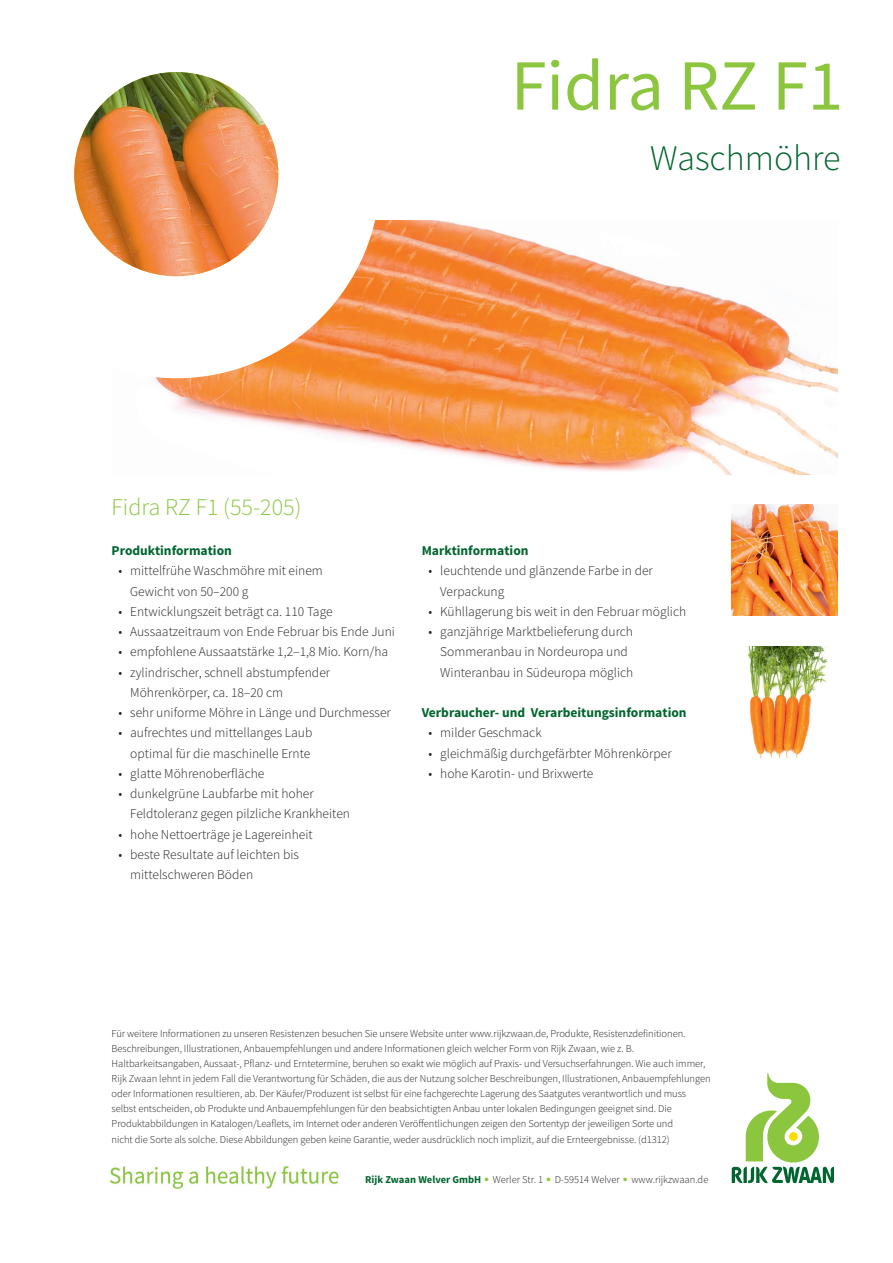
<style>
.page{position:relative;width:893px;height:1263px;background:#fff}
.page>*{position:absolute;margin:0;border:0;box-sizing:border-box;transform-origin:0 0}
.t1{font:72px "Source Sans Pro";color:#8bc63e}
.t2{font:300 36px "Source Sans Pro";color:#00652e}
.t3{font:300 24px "Source Sans Pro";color:#8bc63e}
.t4{font:300 13.5px/20.2px "Source Sans Pro";color:#231f20}
.t5{font:700 13.5px "Source Sans Pro";color:#00652e}
.t6{font:300 10.5px/15px "Source Sans Pro";letter-spacing:-.005em;color:#231f20}
.s1{font-weight:700;color:#00652e}
.s2{font-family:"Optima LT Pro";font-weight:700;color:#8bc63e}
</style>
<div class="page">
<img style="left:156px;top:221px;width:681px;height:253px">
<svg style="left:74px;top:72px;width:306px;height:306px"></svg>
<img style="left:74px;top:72px;width:204px;height:204px;border-radius:102px">
<img style="left:732px;top:505px;width:105px;height:111px">
<img style="left:747px;top:647px;width:81px;height:111px">
<svg style="left:732px;top:1073px;width:102px;height:111px"></svg>
<img style="left:110px;top:1166px;width:229px;height:23px">
<h1 class="t1" style="left:511px;top:41px;width:334px">Fidra RZ F1</h1>
<h2 class="t2" style="left:650px;top:137px;width:192px">Waschmöhre</h2>
<h3 class="t3" style="left:112px;top:492px;width:191px">Fidra RZ F1 (55-205)</h3>
<p class="t5" style="left:112px;top:542px;width:122px">Produktinformation</p>
<p class="t4" style="left:130px;top:561px;width:194px;text-indent:-12px">• mittelfrühe Waschmöhre mit einem<br>Gewicht von 50–200 g</p>
<p class="t4" style="left:119px;top:601px;width:216px">• Entwicklungszeit beträgt ca. 110 Tage</p>
<p class="t4" style="left:119px;top:622px;width:278px">• Aussaatzeitraum von Ende Februar bis Ende Juni</p>
<p class="t4" style="left:119px;top:642px;width:271px">• empfohlene Aussaatstärke 1,2–1,8 Mio. Korn/ha</p>
<p class="t4" style="left:130px;top:662px;width:201px;text-indent:-12px">• zylindrischer, schnell abstumpfender<br>Möhrenkörper, ca. 18–20 cm</p>
<p class="t4" style="left:119px;top:703px;width:274px">• sehr uniforme Möhre in Länge und Durchmesser</p>
<p class="t4" style="left:119px;top:723px;width:195px;text-align:right">• aufrechtes und mittellanges Laub optimal für die maschinelle Ernte</p>
<p class="t4" style="left:119px;top:763px;width:147px">• glatte Möhrenoberfläche</p>
<p class="t4" style="left:130px;top:784px;width:221px;text-indent:-12px">• dunkelgrüne Laubfarbe mit hoher<br>Feldtoleranz gegen pilzliche Krankheiten</p>
<p class="t4" style="left:119px;top:824px;width:196px">• hohe Nettoerträge je Lagereinheit</p>
<p class="t4" style="left:130px;top:844px;width:170px;text-indent:-12px">• beste Resultate auf leichten bis mittelschweren Böden</p>
<p class="t5" style="left:422px;top:542px;width:108px">Marktinformation</p>
<p class="t4" style="left:440px;top:561px;width:214px;text-indent:-12px">• leuchtende und glänzende Farbe in der<br>Verpackung</p>
<p class="t4" style="left:429px;top:601px;width:259px">• Kühllagerung bis weit in den Februar möglich</p>
<p class="t4" style="left:440px;top:622px;width:194px;text-indent:-12px">• ganzjährige Marktbelieferung durch<br>Sommeranbau in Nordeuropa und<br>Winteranbau in Südeuropa möglich</p>
<p class="t5" style="left:422px;top:704px;width:266px">Verbraucher- und Verarbeitungsinformation</p>
<p class="t4" style="left:429px;top:723px;width:115px">• milder Geschmack</p>
<p class="t4" style="left:429px;top:743px;width:244px">• gleichmäßig durchgefärbter Möhrenkörper</p>
<p class="t4" style="left:429px;top:763px;width:166px">• hohe Karotin- und Brixwerte</p>
<p class="t6" style="left:112px;top:1026px;width:600px">Für weitere Informationen zu unseren Resistenzen besuchen Sie unsere Website unter www.rijkzwaan.de, Produkte, Resistenzdefinitionen.<br>Beschreibungen, Illustrationen, Anbauempfehlungen und andere Informationen gleich welcher Form von Rijk Zwaan, wie z. B.<br>Haltbarkeitsangaben, Aussaat-, Pflanz- und Erntetermine, beruhen so exakt wie möglich auf Praxis- und Versuchserfahrungen. Wie auch immer, Rijk Zwaan lehnt in jedem Fall die Verantwortung für Schäden, die aus der Nutzung solcher Beschreibungen, Illustrationen, Anbauempfehlungen oder Informationen resultieren, ab. Der Käufer/Produzent ist selbst für eine fachgerechte Lagerung des Saatgutes verantwortlich und muss selbst entscheiden, ob Produkte und Anbauempfehlungen für den beabsichtigten Anbau unter lokalen Bedingungen geeignet sind. Die Produktabbildungen in Katalogen/Leaflets, im Internet oder anderen Veröffentlichungen zeigen den Sortentyp der jeweiligen Sorte und<br>nicht die Sorte als solche. Diese Abbildungen geben keine Garantie, weder ausdrücklich noch implizit, auf die Ernteergebnisse. (d1312)</p>
<p class="t6" style="left:365px;top:1172px;width:345px"><span class="s1">Rijk Zwaan Welver GmbH</span> <span class="s2">•</span> Werler Str. 1 <span class="s2">•</span> D-59514 Welver <span class="s2">•</span> www.rijkzwaan.de</p>
</div>
